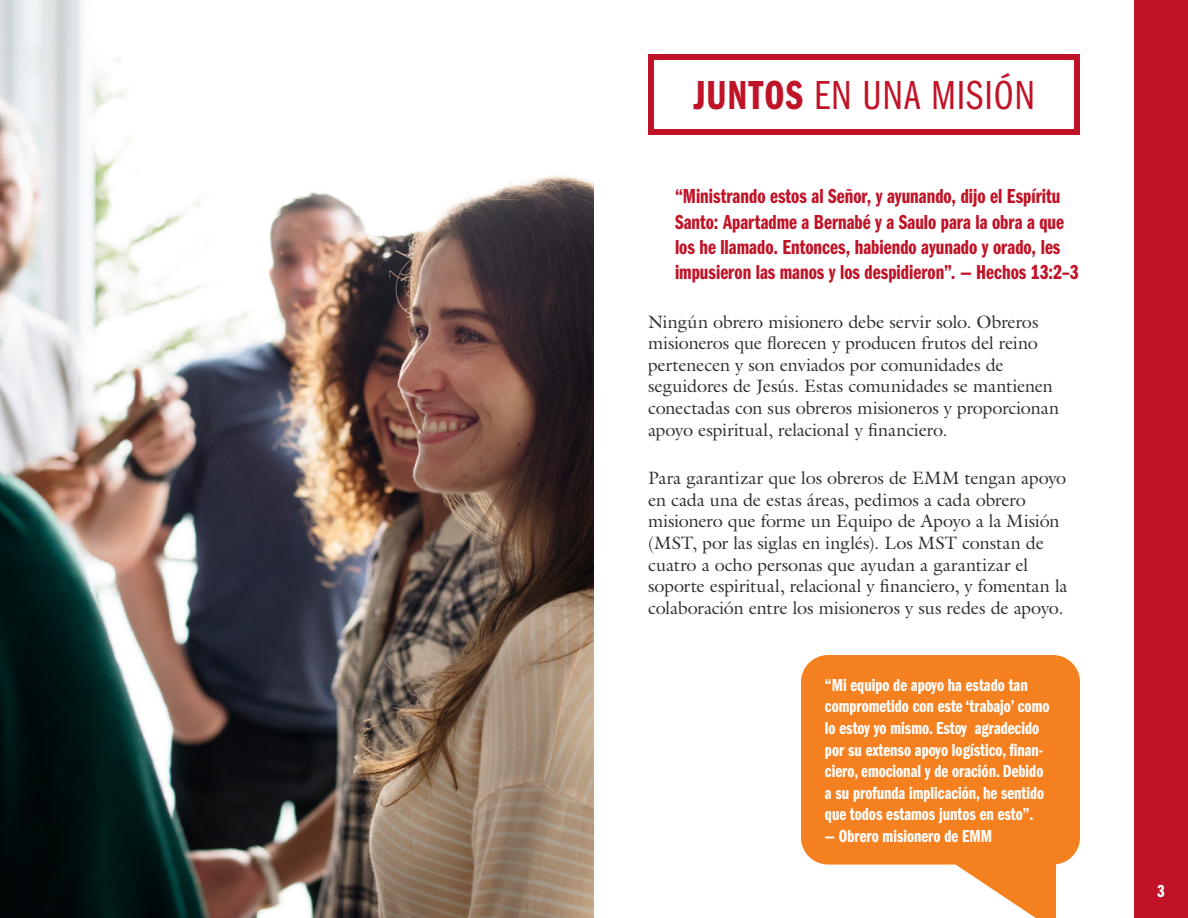
<style>
.page{position:relative;width:1188px;height:918px;background:#fff}
.page>*{position:absolute;margin:0;border:0;box-sizing:border-box;transform-origin:0 0}
.t1{font:42px "Franklin Gothic LT Pro Bk Cm";letter-spacing:.02em;color:#c01327}
.t2{font:21px/25.2px "Franklin Gothic LT Pro Dm Cm";color:#c01327}
.t3{font:18px/21.6px "Galliard Pro";letter-spacing:-.01em;color:#34302b}
.t4{font:18px/21.6px "Franklin Gothic LT Pro Dm Cm";color:#fff}
.s1{font-family:"Franklin Gothic LT Pro Dm Cm"}
</style>
<div class="page">
<div style="left:801px;top:655px;width:279px;height:210px;background:#f58020;border-radius:27px"></div>
<img style="left:0;top:0;width:594px;height:918px">
<div style="left:1134px;top:0;width:54px;height:918px;background:#c01327"></div>
<div style="left:648px;top:54px;width:432px;height:81px;border:6px solid #c01327"></div>
<svg style="left:955px;top:864px;width:101px;height:54px"></svg>
<h1 class="t1" style="left:693px;top:72px;width:344px"><span class="s1">JUNTOS</span> EN UNA MISIÓN</h1>
<p class="t2" style="left:675px;top:184px;width:405px">“Ministrando estos al Señor, y ayunando, dijo el Espíritu Santo: Apartadme a Bernabé y a Saulo para la obra a que los he llamado. Entonces, habiendo ayunado y orado, les impusieron las manos y los despidieron”. — Hechos 13:2–3</p>
<p class="t3" style="left:648px;top:310px;width:413px">Ningún obrero misionero debe servir solo. Obreros misioneros que florecen y producen frutos del reino pertenecen y son enviados por comunidades de seguidores de Jesús. Estas comunidades se mantienen conectadas con sus obreros misioneros y proporcionan apoyo espiritual, relacional y financiero.</p>
<p class="t3" style="left:648px;top:467px;width:421px">Para garantizar que los obreros de EMM tengan apoyo en cada una de estas áreas, pedimos a cada obrero misionero que forme un Equipo de Apoyo a la Misión (MST, por las siglas en inglés). Los MST constan de cuatro a ocho personas que ayudan a garantizar el soporte espiritual, relacional y financiero, y fomentan la colaboración entre los misioneros y sus redes de apoyo.</p>
<p class="t4" style="left:825px;top:674px;width:226px">“Mi equipo de apoyo ha estado tan comprometido con este ‘trabajo’ como lo estoy yo mismo. Estoy agradecido por su extenso apoyo logístico, finan&shy;ciero, emocional y de oración. Debido a su profunda implicación, he sentido que todos estamos juntos en esto”.</p>
<p class="t4" style="left:825px;top:825px;width:169px">— Obrero misionero de EMM</p>
<p class="t4" style="left:1157px;top:881px;width:9px">3</p>
</div>
